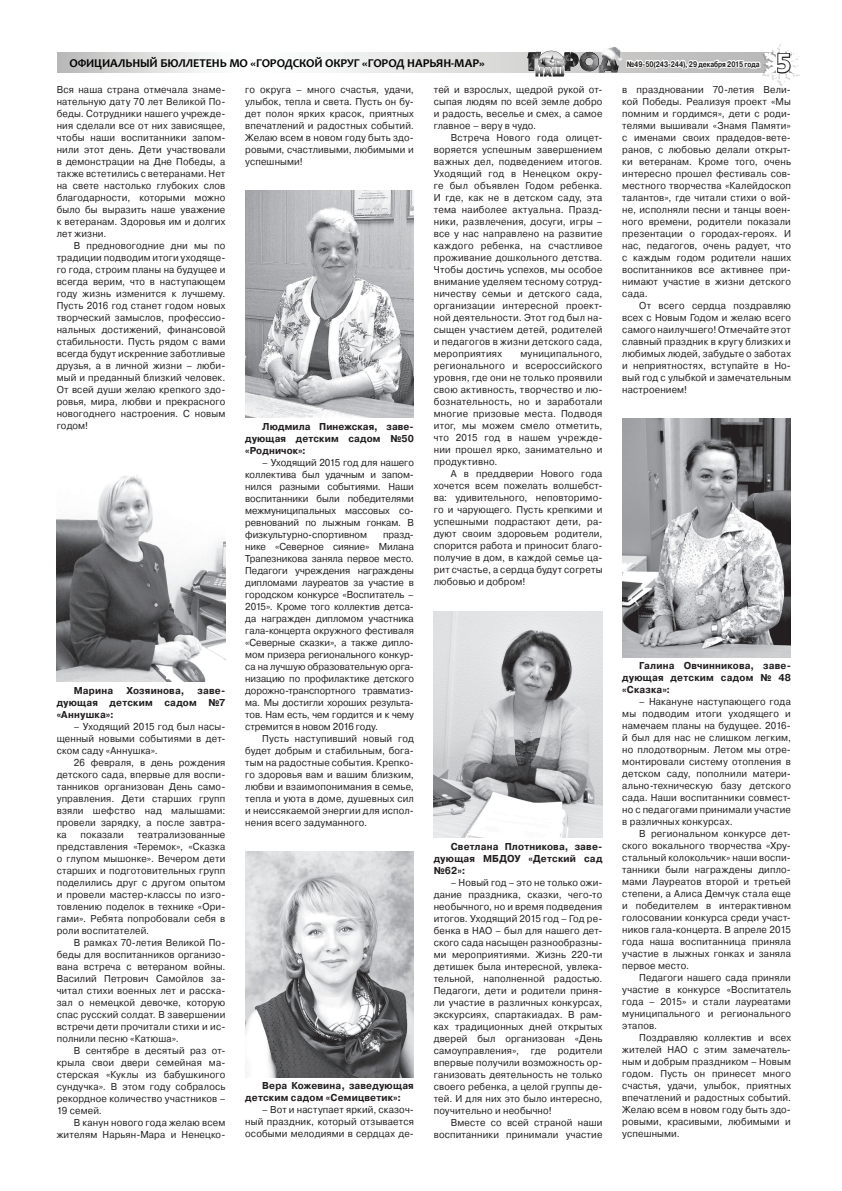
<style>
.page{position:relative;width:842px;height:1191px;background:#fff}
.page>*{position:absolute;margin:0;border:0;box-sizing:border-box;transform-origin:0 0}
.t1{font:700 26px "Free Set C";color:#fff}
.t2{font:700 12px "Candara";letter-spacing:-.015em;color:#040503}
.t3{font:10px/12px "Pragmatica C";letter-spacing:.015em;color:#231f20;text-align:justify;scale:.95 1}
.t4{font:700 10px/12px "Pragmatica C";letter-spacing:.02em;color:#231f20;text-align:justify;scale:.95 1}
.t5{font:700 8px "Pragmatica C";letter-spacing:-.005em;color:#231f20;scale:.8 1}
</style>
<div class="page">
<svg style="left:57px;top:53px;width:568px;height:20px"></svg>
<svg style="left:535px;top:50px;width:84px;height:27px"></svg>
<svg style="left:625px;top:43px;width:175px;height:42px"></svg>
<div style="left:525px;top:51px;width:93px;height:22px;background:#231f20;opacity:.26"></div>
<img style="left:600px;top:46px;width:25px;height:18px">
<img style="left:57px;top:475px;width:168px;height:207px">
<img style="left:245px;top:191px;width:169px;height:227px">
<img style="left:245px;top:852px;width:169px;height:225px">
<img style="left:434px;top:611px;width:168px;height:227px">
<img style="left:622px;top:419px;width:169px;height:238px">
<p class="t2" style="left:69px;top:56px;width:417px">ОФИЦИАЛЬНЫЙ БЮЛЛЕТЕНЬ МО «ГОРОДСКОЙ ОКРУГ «ГОРОД НАРЬЯН-МАР»</p>
<p class="t5" style="left:627px;top:59px;width:168px">№49-50(243-244), 29 декабря 2015 года</p>
<h1 class="t1" style="left:776px;top:48px;width:17px">5</h1>
<p class="t3" style="left:57px;top:83px;width:179px">Вся наша страна отмечала знаме&shy;нательную дату 70 лет Великой По&shy;беды. Сотрудники нашего учрежде&shy;ния сделали все от них зависящее, чтобы наши воспитанники запом&shy;нили этот день. Дети участвовали в демонстрации на Дне Победы, а также встетились с ветеранами. Нет на свете настолько глубоких слов благодарности, которыми можно было бы выразить наше уважение к ветеранам. Здоровья им и долгих лет жизни.</p>
<p class="t3" style="left:57px;top:239px;width:179px;text-indent:17px">В предновогодние дни мы по традиции подводим итоги уходяще&shy;го года, строим планы на будущее и всегда верим, что в наступающем году жизнь изменится к лучшему.<br>Пусть 2016 год станет годом новых творческий замыслов, профессио&shy;нальных достижений, финансовой стабильности. Пусть рядом с вами всегда будут искренние заботливые друзья, а в личной жизни – люби&shy;мый и преданный близкий человек.<br>От всей души желаю крепкого здо&shy;ровья, мира, любви и прекрасного новогоднего настроения. С новым годом!</p>
<p class="t3" style="left:622px;top:83px;width:179px">в праздновании 70-летия Вели&shy;кой Победы. Реализуя проект «Мы помним и гордимся», дети с роди&shy;телями вышивали «Знамя Памяти» с именами своих прадедов-вете&shy;ранов, с любовью делали открыт&shy;ки ветеранам. Кроме того, очень интересно прошел фестиваль сов&shy;местного творчества «Калейдоскоп талантов», где читали стихи о вой&shy;не, исполняли песни и танцы воен&shy;ного времени, родители показали презентации о городах-героях. И нас, педагогов, очень радует, что с каждым годом родители наших воспитанников все активнее при&shy;нимают участие в жизни детского сада.</p>
<p class="t3" style="left:622px;top:299px;width:179px;text-indent:17px">От всего сердца поздравляю всех с Новым Годом и желаю всего самого наилучшего! Отмечайте этот славный праздник в кругу близких и любимых людей, забудьте о заботах и неприятностях, вступайте в Но&shy;вый год с улыбкой и замечательным настроением!</p>
<p class="t3" style="left:434px;top:83px;width:179px">тей и взрослых, щедрой рукой от&shy;сыпая людям по всей земле добро и радость, веселье и смех, а самое главное – веру в чудо.</p>
<p class="t3" style="left:434px;top:131px;width:179px;text-indent:17px">Встреча Нового года олицет&shy;воряется успешным завершением важных дел, подведением итогов.<br>Уходящий год в Ненецком окру&shy;ге был объявлен Годом ребенка.<br>И где, как не в детском саду, эта тема наиболее актуальна. Празд&shy;ники, развлечения, досуги, игры – все у нас направлено на развитие каждого ребенка, на счастливое проживание дошкольного детства.<br>Чтобы достичь успехов, мы особое внимание уделяем тесному сотруд&shy;ничеству семьи и детского сада, организации интересной проект&shy;ной деятельности. Этот год был на&shy;сыщен участием детей, родителей и педагогов в жизни детского сада, мероприятиях</p>
<p class="t3" style="left:245px;top:83px;width:179px">го округа – много счастья, удачи, улыбок, тепла и света. Пусть он бу&shy;дет полон ярких красок, приятных впечатлений и радостных событий.<br>Желаю всем в новом году быть здо&shy;ровыми, счастливыми, любимыми и успешными!</p>
<p class="t3" style="left:434px;top:347px;width:179px;text-indent:87px">муниципального, регионального и всероссийского уровня, где они не только проявили свою активность, творчество и лю&shy;бознательность, но и заработали многие призовые места. Подводя итог, мы можем смело отметить, что 2015 год в нашем учрежде&shy;нии прошел ярко, занимательно и продуктивно.</p>
<p class="t3" style="left:434px;top:467px;width:179px;text-indent:17px">А в преддверии Нового года хочется всем пожелать волшебст&shy;ва: удивительного, неповторимо&shy;го и чарующего. Пусть крепкими и успешными подрастают дети, ра&shy;дуют своим здоровьем родители, спорится работа и приносит благо&shy;получие в дом, в каждой семье ца&shy;рит счастье, а сердца будут согреты любовью и добром!</p>
<p class="t4" style="left:245px;top:420px;width:179px;text-indent:17px">Людмила Пинежская, заве&shy;дующая детским садом №50 «Родничок»:</p>
<p class="t3" style="left:245px;top:456px;width:179px;text-indent:17px">– Уходящий 2015 год для нашего коллектива был удачным и запом&shy;нился разными событиями. Наши воспитанники были победителями межмуниципальных массовых со&shy;ревнований по лыжным гонкам. В физкультурно-спортивном</p>
<p class="t3" style="left:245px;top:528px;width:179px;text-indent:138px">празд&shy;нике «Северное сияние» Милана Трапезникова заняла первое место.<br>Педагоги учреждения награждены дипломами лауреатов за участие в городском конкурсе «Воспитатель – 2015». Кроме того коллектив детса&shy;да награжден дипломом участника гала-концерта окружного фестиваля «Северные сказки», а также дипло&shy;мом призера регионального конкур&shy;са на лучшую образовательную орга&shy;низацию по профилактике детского дорожно-транспортного травматиз&shy;ма. Мы достигли хороших результа&shy;тов. Нам есть, чем гордится и к чему стремится в новом 2016 году.</p>
<p class="t3" style="left:245px;top:732px;width:179px;text-indent:17px">Пусть наступивший новый год будет добрым и стабильным, бога&shy;тым на радостные события. Крепко&shy;го здоровья вам и вашим близким, любви и взаимопонимания в семье, тепла и уюта в доме, душевных сил и неиссякаемой энергии для испол&shy;нения всего задуманного.</p>
<p class="t4" style="left:622px;top:660px;width:179px;text-indent:17px">Галина Овчинникова, заве&shy;дующая детским садом № 48 «Сказка»:</p>
<p class="t3" style="left:622px;top:696px;width:179px;text-indent:17px">– Накануне наступающего года мы подводим итоги уходящего и намечаем планы на будущее. 2016- й был для нас не слишком легким, но плодотворным. Летом мы отре&shy;монтировали систему отопления в детском саду, пополнили матери&shy;ально-техническую базу детского сада. Наши воспитанники совмест&shy;но с педагогами принимали участие в различных конкурсах.</p>
<p class="t3" style="left:622px;top:828px;width:179px;text-indent:17px">В региональном конкурсе дет&shy;ского вокального творчества «Хру&shy;стальный колокольчик» наши воспи&shy;танники были награждены дипло&shy;мами Лауреатов второй и третьей степени, а Алиса Демчук стала еще и победителем в интерактивном голосовании конкурса среди участ&shy;ников гала-концерта. В апреле 2015 года наша воспитанница приняла участие в лыжных гонках и заняла первое место.</p>
<p class="t3" style="left:622px;top:972px;width:179px;text-indent:17px">Педагоги нашего сада приняли участие в конкурсе «Воспитатель года – 2015» и стали лауреатами муниципального и регионального этапов.</p>
<p class="t3" style="left:622px;top:1032px;width:179px;text-indent:17px">Поздравляю коллектив и всех жителей НАО с этим замечатель&shy;ным и добрым праздником – Новым годом. Пусть он принесет много счастья, удачи, улыбок, приятных впечатлений и радостных событий.<br>Желаю всем в новом году быть здо&shy;ровыми, красивыми, любимыми и успешными.</p>
<p class="t4" style="left:74px;top:684px;width:43px">Марина</p>
<p class="t4" style="left:126px;top:684px;width:63px">Хозяинова,</p>
<p class="t4" style="left:57px;top:684px;width:179px;text-indent:141px">заве&shy;дующая детским садом №7 «Аннушка»:</p>
<p class="t3" style="left:57px;top:720px;width:179px;text-indent:17px">– Уходящий 2015 год был насы&shy;щенный новыми событиями в дет&shy;ском саду «Аннушка».</p>
<p class="t3" style="left:57px;top:756px;width:179px;text-indent:17px">26 февраля, в день рождения детского сада, впервые для воспи&shy;танников организован День само&shy;управления. Дети старших групп взяли шефство над малышами: провели зарядку, а после завтра&shy;ка</p>
<p class="t3" style="left:57px;top:828px;width:179px;text-indent:81px">театрализованные представления «Теремок», «Сказка о глупом мышонке». Вечером дети старших и подготовительных групп поделились друг с другом опытом и провели мастер-классы по изго&shy;товлению поделок в технике «Ори&shy;гами». Ребята попробовали себя в роли воспитателей.</p>
<p class="t3" style="left:57px;top:936px;width:179px;text-indent:17px">В рамках 70-летия Великой По&shy;беды для воспитанников организо&shy;вана встреча с ветераном войны.<br>Василий Петрович Самойлов за&shy;читал стихи военных лет и расска&shy;зал о немецкой девочке, которую спас русский солдат. В завершении встречи дети прочитали стихи и ис&shy;полнили песню «Катюша».</p>
<p class="t3" style="left:57px;top:1044px;width:179px;text-indent:17px">В сентябре в десятый раз от&shy;крыла свои двери семейная ма&shy;стерская «Куклы из бабушкиного сундучка». В этом году собралось рекордное количество участников – 19 семей.</p>
<p class="t3" style="left:57px;top:1116px;width:179px;text-align:right">В канун нового года желаю всем жителям Нарьян-Мара и Ненецко-</p>
<p class="t3" style="left:80px;top:828px;width:47px">показали</p>
<p class="t4" style="left:434px;top:840px;width:179px;text-indent:17px">Светлана Плотникова, заве&shy;дующая МБДОУ</p>
<p class="t4" style="left:528px;top:852px;width:79px">«Детский сад</p>
<p class="t4" style="left:434px;top:864px;width:35px">№62»:</p>
<p class="t3" style="left:434px;top:876px;width:179px;text-indent:17px">– Новый год – это не только ожи&shy;дание праздника, сказки, чего-то необычного, но и время подведения итогов. Уходящий 2015 год – Год ре&shy;бенка в НАО – был для нашего дет&shy;ского сада насыщен разнообразны&shy;ми мероприятиями. Жизнь 220-ти детишек была интересной, увлека&shy;тельной, наполненной радостью.<br>Педагоги, дети и родители приня&shy;ли участие в различных конкурсах, экскурсиях, спартакиадах. В рам&shy;ках традиционных дней открытых дверей был организован «День самоуправления», где родители впервые получили возможность ор&shy;ганизовать деятельность не только своего ребенка, а целой группы де&shy;тей. И для них это было интересно, поучительно и необычно!</p>
<p class="t3" style="left:434px;top:1116px;width:179px;text-align:right">Вместе со всей страной наши воспитанники принимали участие</p>
<p class="t4" style="left:245px;top:1080px;width:179px;text-indent:17px">Вера Кожевина, заведующая детским садом «Семицветик»:</p>
<p class="t3" style="left:245px;top:1104px;width:179px;text-indent:17px">– Вот и наступает яркий, сказоч&shy;ный праздник, который отзывается особыми мелодиями в сердцах де-</p>
</div>
